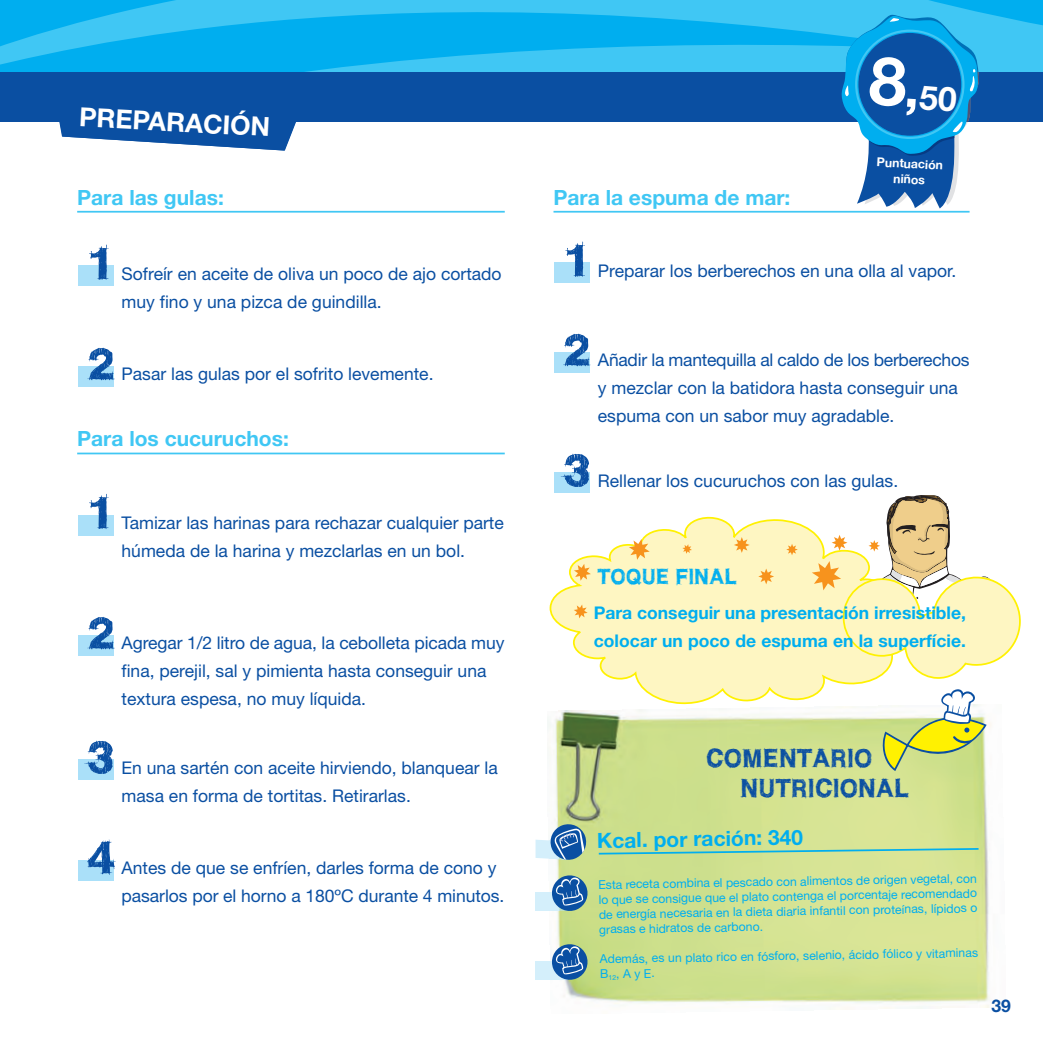
<style>
.page{position:relative;width:1043px;height:1041px;background:#fff}
.page>*{position:absolute;margin:0;border:0;box-sizing:border-box;transform-origin:0 0}
.t1{font:44.27px "WCROUGHTRAD Bta";color:#0a4fa2;scale:1.14 1}
.t2{font:700 26.25px "Helvetica Neue LT Std";color:#fff}
.t3{font:25.03px "WCROUGHTRAD Bta";color:#0a4fa2}
.t4{font:700 21px "Helvetica Neue LT Std";color:#40c7f4}
.t5{font:700 21px "Helvetica Neue LT Std";color:#00aeef}
.t6{font:21px "WCROUGHTRAD Bta";color:#00aeef}
.t7{font:17.5px/28px "Helvetica Neue LT Std";color:#0a4fa2}
.t8{font:700 17.5px/28px "Helvetica Neue LT Std";color:#00aeef}
.t9{font:700 17.5px "Helvetica Neue LT Std";color:#0a4fa2}
.t10{font:12.25px/14.9px "Helvetica Neue LT Std";color:#00aeef;text-align:justify}
.t11{font:700 12.25px/15.8px "Helvetica Neue LT Std";color:#fff;text-align:center}
</style>
<div class="page">
<svg style="left:549px;top:555px;width:48px;height:105px;fill:#fef6c2"></svg>
<svg style="left:574px;top:564px;width:16px;height:17px"></svg>
<svg style="left:573px;top:604px;width:14px;height:14px"></svg>
<img style="left:547px;top:710px;width:50px;height:291px">
<svg style="left:535px;top:822px;width:53px;height:40px"></svg>
<div style="left:535px;top:892px;width:32px;height:19px;background:#d4effb"></div>
<svg style="left:549px;top:873px;width:41px;height:40px"></svg>
<svg style="left:597px;top:495px;width:424px;height:515px"></svg>
<div style="left:78px;top:265px;width:35px;height:21px;background:#aae0f9"></div>
<div style="left:78px;top:366px;width:35px;height:20px;background:#aae0f9"></div>
<hr style="left:77px;top:211px;width:427px;height:2px;background:#40c7f4">
<div style="left:78px;top:515px;width:35px;height:20px;background:#aae0f9"></div>
<div style="left:78px;top:635px;width:35px;height:20px;background:#aae0f9"></div>
<hr style="left:77px;top:452px;width:427px;height:2px;background:#40c7f4">
<div style="left:554px;top:262px;width:35px;height:21px;background:#aae0f9"></div>
<div style="left:554px;top:352px;width:35px;height:20px;background:#aae0f9"></div>
<hr style="left:553px;top:211px;width:416px;height:2px;background:#40c7f4">
<div style="left:554px;top:472px;width:35px;height:21px;background:#aae0f9"></div>
<div style="left:78px;top:759px;width:35px;height:21px;background:#aae0f9"></div>
<div style="left:78px;top:860px;width:35px;height:20px;background:#aae0f9"></div>
<div style="left:0;top:71px;width:1042px;height:50px;background:#0a4fa2"></div>
<svg style="left:0;top:0;width:1042px;height:72px;background:#1fbaf1"></svg>
<svg style="left:55px;top:121px;width:245px;height:30px"></svg>
<div style="left:535px;top:961px;width:32px;height:18px;background:#d4effb"></div>
<svg style="left:549px;top:941px;width:41px;height:41px"></svg>
<svg style="left:838px;top:14px;width:142px;height:194px"></svg>
<h2 class="t2" style="left:80px;top:107px;width:193px;rotate:3deg">PREPARACIÓN</h2>
<p class="t4" style="left:77px;top:190px;width:148px">Para las gulas:</p>
<h1 class="t1" style="left:87px;top:247px;width:25px">1</h1>
<p class="t7" style="left:121px;top:261px;width:381px">Sofreír en aceite de oliva un poco de ajo cortado muy fino y una pizca de guindilla.</p>
<h1 class="t1" style="left:87px;top:347px;width:26px">2</h1>
<p class="t7" style="left:121px;top:362px;width:313px">Pasar las gulas por el sofrito levemente.</p>
<p class="t4" style="left:77px;top:431px;width:213px">Para los cucuruchos:</p>
<h1 class="t1" style="left:87px;top:496px;width:25px">1</h1>
<p class="t7" style="left:121px;top:510px;width:384px">Tamizar las harinas para rechazar cualquier parte húmeda de la harina y mezclarlas en un bol.</p>
<h1 class="t1" style="left:87px;top:616px;width:26px">2</h1>
<p class="t7" style="left:121px;top:631px;width:384px">Agregar 1/2 litro de agua, la cebolleta picada muy fina, perejil, sal y pimienta hasta conseguir una textura espesa, no muy líquida.</p>
<h1 class="t1" style="left:87px;top:741px;width:26px">3</h1>
<p class="t7" style="left:121px;top:755px;width:378px">En una sartén con aceite hirviendo, blanquear la masa en forma de tortitas. Retirarlas.</p>
<h1 class="t1" style="left:87px;top:841px;width:26px">4</h1>
<p class="t7" style="left:121px;top:855px;width:384px">Antes de que se enfríen, darles forma de cono y pasarlos por el horno a 180ºC durante 4 minutos.</p>
<p class="t4" style="left:553px;top:190px;width:238px">Para la espuma de mar:</p>
<p class="t11" style="left:877px;top:155px;width:68px;rotate:3deg">Puntuación niños</p>
<h1 class="t1" style="left:563px;top:244px;width:25px">1</h1>
<p class="t7" style="left:597px;top:258px;width:360px">Preparar los berberechos en una olla al vapor.</p>
<h1 class="t1" style="left:563px;top:333px;width:26px">2</h1>
<p class="t7" style="left:597px;top:348px;width:373px">Añadir la mantequilla al caldo de los berberechos y mezclar con la batidora hasta conseguir una espuma con un sabor muy agradable.</p>
<h1 class="t1" style="left:563px;top:454px;width:26px">3</h1>
<p class="t7" style="left:597px;top:468px;width:302px">Rellenar los cucuruchos con las gulas.</p>
<p class="t6" style="left:597px;top:569px;width:141px">TOQUE FINAL</p>
<p class="t8" style="left:593px;top:600px;width:373px">Para conseguir una presentación irresistible, colocar un poco de espuma en la superfície.</p>
<h3 class="t3" style="left:705px;top:749px;width:168px">COMENTARIO</h3>
<h3 class="t3" style="left:740px;top:779px;width:170px">NUTRICIONAL</h3>
<p class="t5" style="left:597px;top:833px;width:207px;rotate:-1deg">Kcal. por ración: 340</p>
<p class="t10" style="left:598px;top:878px;width:380px;rotate:-1deg">Esta receta combina el pescado con alimentos de origen vegetal, con lo que se consigue que el plato contenga el porcentaje recomendado de energía necesaria en la dieta diaria infantil con proteínas, lípidos o grasas e hidratos de carbono.</p>
<p class="t10" style="left:599px;top:952px;width:380px;rotate:-1deg">Además, es un plato rico en fósforo, selenio, ácido fólico y vitaminas<br>B<sub>12</sub>, A y E.</p>
<p class="t9" style="left:991px;top:1000px;width:21px">39</p>
</div>
